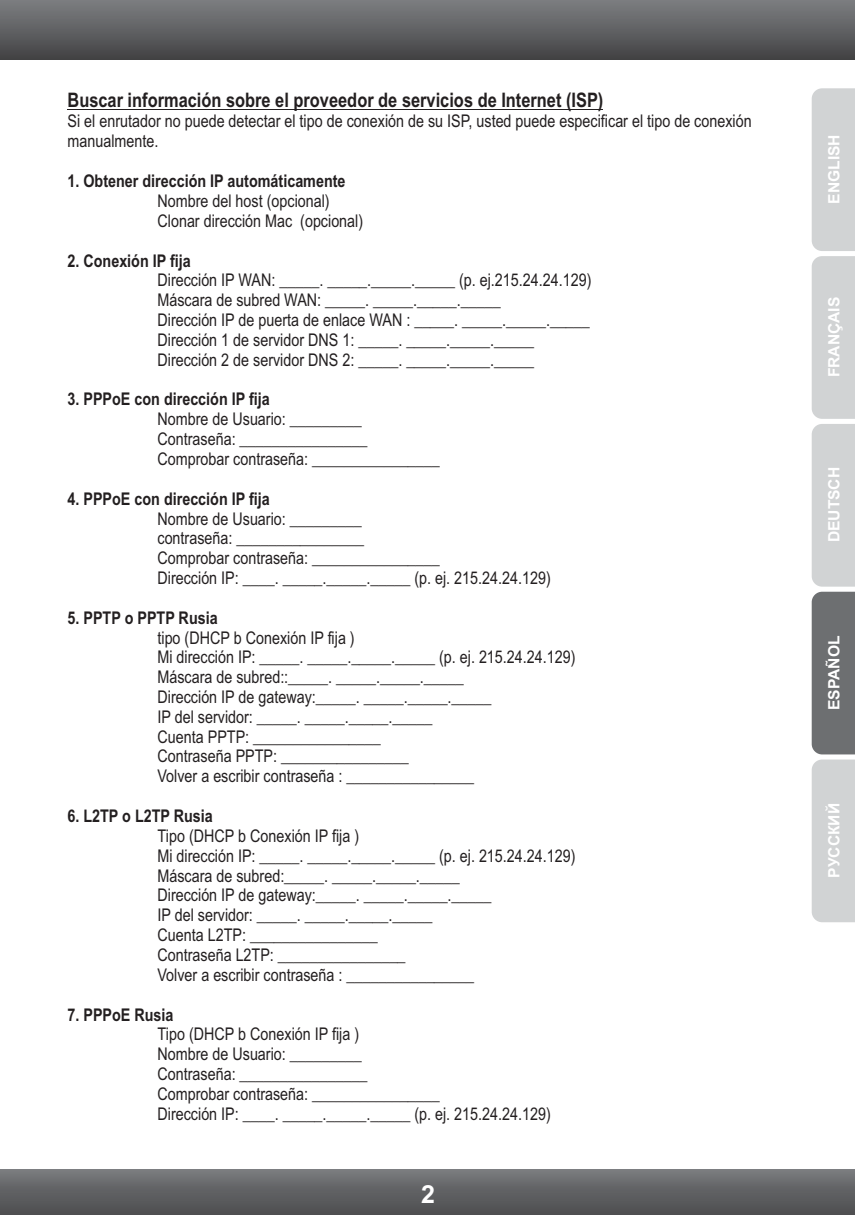
<style>
.page{position:relative;width:855px;height:1215px;background:#fff}
.page>*{position:absolute;margin:0;border:0;box-sizing:border-box;transform-origin:0 0}
.t1{font:700 25px "Arial";color:#fff}
.t2{font:700 20px "Arial Narrow";color:#231f20}
.t3{font:17.5px/19.8px "Arial Narrow";color:#231f20}
.t4{font:700 17.5px "Arial Narrow";color:#231f20}
.t5{font:700 15.5px "Arial";color:#fff}
</style>
<div class="page">
<svg style="left:812px;top:88px;width:43px;height:666px;background:#b9bbbd"></svg>
<div style="left:812px;top:760px;width:43px;height:162px;background:#d1d3d4"></div>
<div style="left:0;top:0;width:855px;height:59px;background:linear-gradient(to bottom,#7d7f81,#434345)"></div>
<div style="left:0;top:1170px;width:855px;height:45px;background:linear-gradient(to bottom,#77787b,#4c4c4e)"></div>
<hr style="left:68px;top:109px;width:535px;height:1px;background:#231f20">
<p class="t2" style="left:68px;top:93px;width:537px">Buscar información sobre el proveedor de servicios de Internet (ISP)</p>
<p class="t3" style="left:68px;top:113px;width:686px">Si el enrutador no puede detectar el tipo de conexión de su ISP, usted puede especificar el tipo de conexión manualmente.</p>
<p class="t4" style="left:68px;top:174px;width:280px">1. Obtener dirección IP automáticamente</p>
<p class="t3" style="left:158px;top:193px;width:207px">Nombre del host (opcional)<br>Clonar dirección Mac (opcional)</p>
<p class="t4" style="left:68px;top:254px;width:125px">2. Conexión IP fija</p>
<p class="t3" style="left:158px;top:272px;width:436px">Dirección IP WAN: _____. _____._____._____ (p. ej.215.24.24.129)<br>Máscara de subred WAN: _____. _____._____._____<br>Dirección IP de puerta de enlace WAN : _____. _____._____._____ Dirección 1 de servidor DNS 1: _____. _____._____._____ Dirección 2 de servidor DNS 2: _____. _____._____._____</p>
<p class="t4" style="left:68px;top:393px;width:204px">3. PPPoE con dirección IP fija</p>
<p class="t3" style="left:158px;top:411px;width:284px">Nombre de Usuario: _________<br>Contraseña: ________________<br>Comprobar contraseña: ________________</p>
<p class="t4" style="left:68px;top:492px;width:204px">4. PPPoE con dirección IP fija</p>
<p class="t3" style="left:158px;top:510px;width:395px">Nombre de Usuario: _________<br>contraseña: ________________<br>Comprobar contraseña: ________________<br>Dirección IP: ____. _____._____._____ (p. ej. 215.24.24.129)</p>
<p class="t4" style="left:68px;top:611px;width:152px">5. PPTP o PPTP Rusia</p>
<p class="t3" style="left:158px;top:629px;width:420px">tipo (DHCP b Conexión IP fija )<br>Mi dirección IP: _____. _____._____._____ (p. ej. 215.24.24.129)<br>Máscara de subred::_____. _____._____._____<br>Dirección IP de gateway:_____. _____._____._____<br>IP del servidor: _____. _____._____._____<br>Cuenta PPTP: ________________<br>Contraseña PPTP: ________________<br>Volver a escribir contraseña : ________________</p>
<p class="t4" style="left:68px;top:809px;width:147px">6. L2TP o L2TP Rusia</p>
<p class="t3" style="left:158px;top:828px;width:420px">Tipo (DHCP b Conexión IP fija )<br>Mi dirección IP: _____. _____._____._____ (p. ej. 215.24.24.129)<br>Máscara de subred:_____. _____._____._____<br>Dirección IP de gateway:_____. _____._____._____<br>IP del servidor: _____. _____._____._____<br>Cuenta L2TP: ________________<br>Contraseña L2TP: ________________<br>Volver a escribir contraseña : ________________</p>
<p class="t4" style="left:68px;top:1008px;width:108px">7. PPPoE Rusia</p>
<p class="t3" style="left:158px;top:1026px;width:395px">Tipo (DHCP b Conexión IP fija )<br>Nombre de Usuario: _________<br>Contraseña: ________________<br>Comprobar contraseña: ________________<br>Dirección IP: ____. _____._____._____ (p. ej. 215.24.24.129)</p>
<h1 class="t1" style="left:421px;top:1185px;width:15px">2</h1>
<p class="t5" style="left:828px;top:204px;width:71px;rotate:-90deg">ENGLISH</p>
<p class="t5" style="left:828px;top:377px;width:82px;rotate:-90deg">FRANÇAIS</p>
<p class="t5" style="left:828px;top:542px;width:77px;rotate:-90deg">DEUTSCH</p>
<p class="t5" style="left:828px;top:710px;width:76px;rotate:-90deg">ESPAÑOL</p>
<p class="t5" style="left:828px;top:878px;width:76px;rotate:-90deg">РУССКИЙ</p>
</div>
